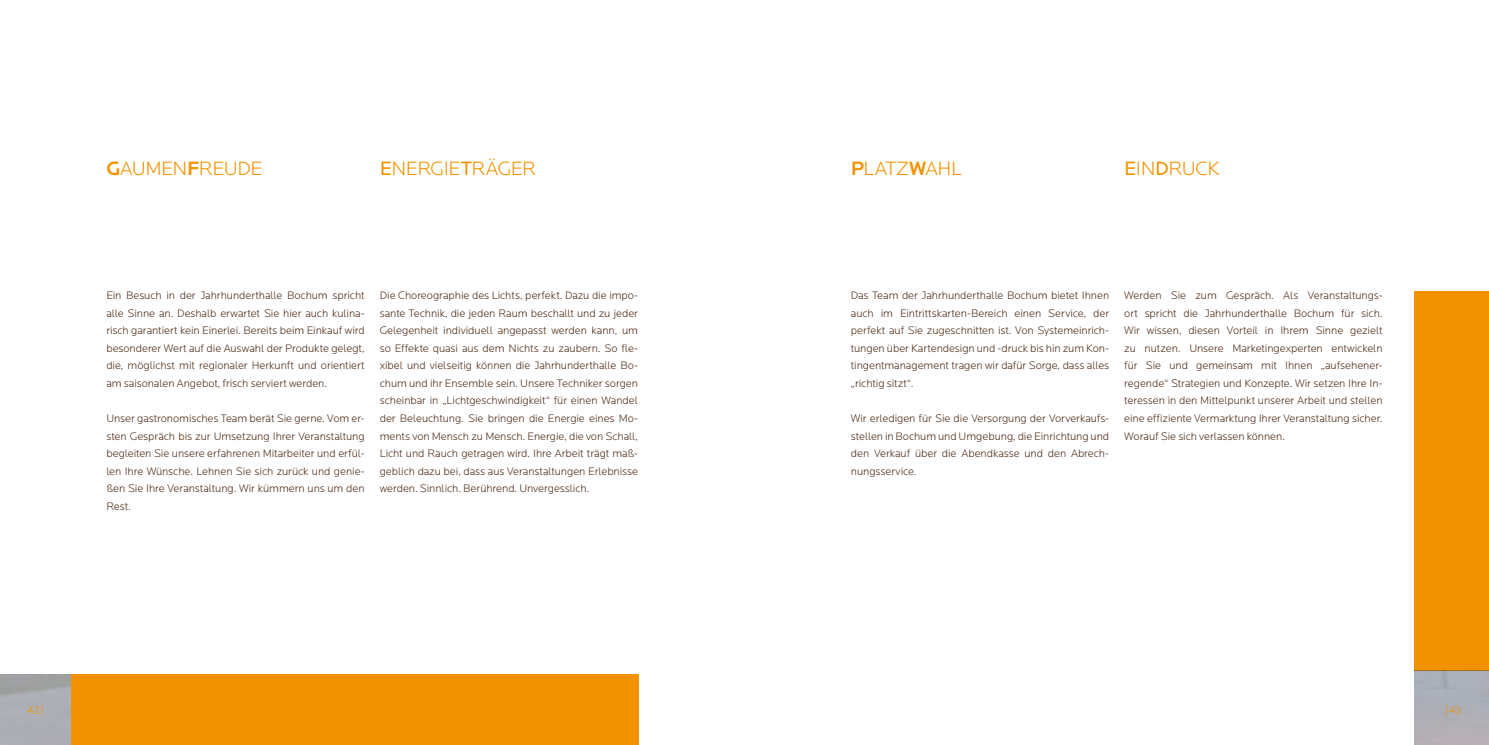
<style>
.page{position:relative;width:1489px;height:745px;background:#fff}
.page>*{position:absolute;margin:0;border:0;box-sizing:border-box;transform-origin:0 0}
.t1{font:300 20px "Locator";letter-spacing:-.03em;color:#f39200}
.t2{font:300 11.25px/17.5px "Locator";letter-spacing:-.005em;color:#4e2b15;text-align:justify}
.t3{font:300 11.25px "Locator";color:#f39200}
.s1{font-weight:500}
.s2{font-weight:400}
</style>
<div class="page">
<div style="left:71px;top:673px;width:567px;height:71px;background:#f39200"></div>
<div style="left:1414px;top:291px;width:74px;height:379px;background:#f39200"></div>
<img style="left:1414px;top:670px;width:74px;height:74px">
<h1 class="t1" style="left:106px;top:157px;width:158px"><span class="s1">G</span>AUMEN<span class="s1">F</span>REUDE</h1>
<h1 class="t1" style="left:380px;top:157px;width:158px"><span class="s2">E</span>NERGIE<span class="s2">T</span>RÄGER</h1>
<h1 class="t1" style="left:850px;top:157px;width:113px"><span class="s1">P</span>LATZ<span class="s1">W</span>AHL</h1>
<h1 class="t1" style="left:1124px;top:157px;width:97px"><span class="s2">E</span>IN<span class="s2">D</span>RUCK</h1>
<p class="t2" style="left:106px;top:287px;width:260px">Ein Besuch in der Jahrhunderthalle Bochum spricht alle Sinne an. Deshalb erwartet Sie hier auch kulina&shy;risch garantiert kein Einerlei. Bereits beim Einkauf wird besonderer Wert auf die Auswahl der Produkte gelegt, die, möglichst mit regionaler Herkunft und orientiert am saisonalen Angebot, frisch serviert werden.</p>
<p class="t2" style="left:106px;top:409px;width:260px">Unser gastronomisches Team berät Sie gerne. Vom er&shy;sten Gespräch bis zur Umsetzung Ihrer Veranstaltung begleiten Sie unsere erfahrenen Mitarbeiter und erfül&shy;len Ihre Wünsche. Lehnen Sie sich zurück und genie&shy;ßen Sie Ihre Veranstaltung. Wir kümmern uns um den Rest.</p>
<p class="t2" style="left:380px;top:287px;width:260px">Die Choreographie des Lichts, perfekt. Dazu die impo&shy;sante Technik, die jeden Raum beschallt und zu jeder Gelegenheit individuell angepasst werden kann, um so Effekte quasi aus dem Nichts zu zaubern. So fle&shy;xibel und vielseitig können die Jahrhunderthalle Bo&shy;chum und ihr Ensemble sein. Unsere Techniker sorgen scheinbar in „Lichtgeschwindigkeit“ für einen Wandel der Beleuchtung. Sie bringen die Energie eines Mo&shy;ments von Mensch zu Mensch. Energie, die von Schall, Licht und Rauch getragen wird. Ihre Arbeit trägt maß&shy;geblich dazu bei, dass aus Veranstaltungen Erlebnisse werden. Sinnlich. Berührend. Unvergesslich.</p>
<p class="t2" style="left:850px;top:287px;width:260px">Das Team der Jahrhunderthalle Bochum bietet Ihnen auch im Eintrittskarten-Bereich einen Service, der perfekt auf Sie zugeschnitten ist. Von Systemeinrich&shy;tungen über Kartendesign und -druck bis hin zum Kon&shy;tingentmanagement tragen wir dafür Sorge, dass alles „richtig sitzt“.</p>
<p class="t2" style="left:850px;top:409px;width:260px">Wir erledigen für Sie die Versorgung der Vorverkaufs&shy;stellen in Bochum und Umgebung, die Einrichtung und den Verkauf über die Abendkasse und den Abrech&shy;nungsservice.</p>
<p class="t2" style="left:1124px;top:286px;width:260px">Werden Sie zum Gespräch. Als Veranstaltungs&shy;ort spricht die Jahrhunderthalle Bochum für sich.<br>Wir wissen, diesen Vorteil in Ihrem Sinne gezielt zu nutzen. Unsere Marketingexperten entwickeln für Sie und gemeinsam mit Ihnen „aufsehener&shy;regende“ Strategien und Konzepte. Wir setzen Ihre In&shy;teressen in den Mittelpunkt unserer Arbeit und stellen eine effiziente Vermarktung Ihrer Veranstaltung sicher.<br>Worauf Sie sich verlassen können.</p>
<p class="t3" style="left:27px;top:703px;width:18px">42|</p>
<p class="t3" style="left:1444px;top:703px;width:18px">|43</p>
</div>
